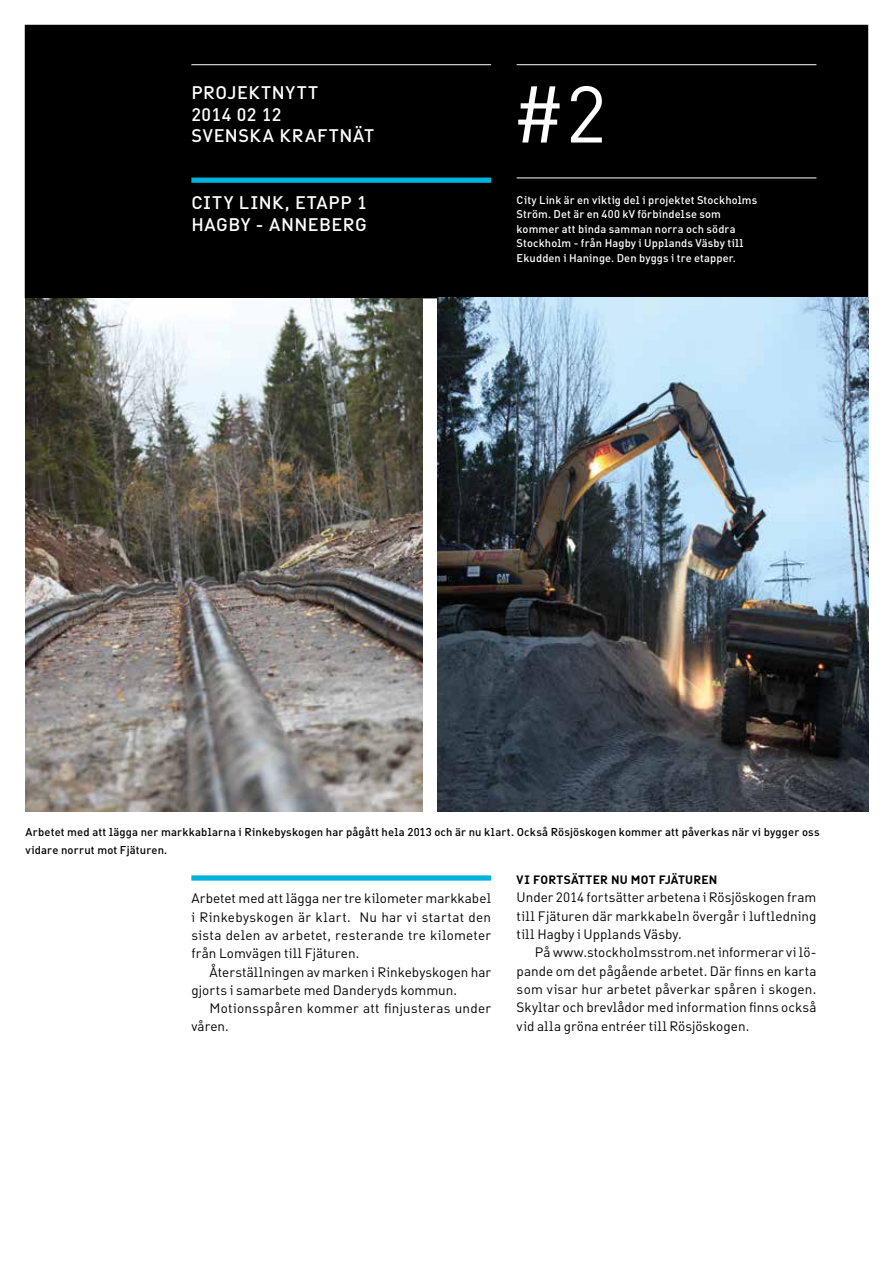
<style>
.page{position:relative;width:893px;height:1263px;background:#fff}
.page>*{position:absolute;margin:0;border:0;box-sizing:border-box;transform-origin:0 0}
.t1{font:78.75px "DIN For Powernet";color:#fff}
.t2{font:500 18px/21.6px "DIN For Powernet";letter-spacing:.03em;color:#fff}
.t3{font:13.5px/18.3px "DIN For Powernet";letter-spacing:.005em;color:#000;text-align:justify}
.t4{font:700 12px "DIN For Powernet";letter-spacing:.015em;color:#000}
.t5{font:500 11.25px/18.3px "DIN For Powernet";letter-spacing:.015em;color:#000}
.t6{font:500 11.1px/14.5px "DIN For Powernet";letter-spacing:.01em;color:#fff}
</style>
<div class="page">
<div style="left:26px;top:26px;width:841px;height:272px;background:#000"></div>
<div style="left:25px;top:25px;width:843px;height:273px;border:2px solid #000"></div>
<hr style="left:191px;top:64px;width:300px;height:1px;background:#fff">
<div style="left:191px;top:178px;width:300px;height:5px;background:#00b3dc"></div>
<hr style="left:517px;top:178px;width:299px;height:1px;background:#fff">
<hr style="left:517px;top:64px;width:299px;height:1px;background:#fff">
<div style="left:191px;top:875px;width:300px;height:6px;background:#00b3dc"></div>
<img style="left:26px;top:298px;width:397px;height:514px">
<img style="left:438px;top:297px;width:430px;height:515px">
<h2 class="t2" style="left:191px;top:82px;width:184px">PROJEKTNYTT<br>2014 02 12<br>SVENSKA KRAFTNÄT</h2>
<h1 class="t1" style="left:512px;top:65px;width:96px">#2</h1>
<h2 class="t2" style="left:191px;top:191px;width:177px">CITY LINK, ETAPP 1<br>HAGBY - ANNEBERG</h2>
<p class="t6" style="left:517px;top:192px;width:242px">City Link är en viktig del i projektet Stockholms Ström. Det är en 400 kV förbindelse som kommer att binda samman norra och södra Stockholm - från Hagby i Upplands Väsby till Ekudden i Haninge. Den byggs i tre etapper.</p>
<p class="t5" style="left:26px;top:822px;width:796px">Arbetet med att lägga ner markkablarna i Rinkebyskogen har pågått hela 2013 och är nu klart. Också Rösjöskogen kommer att påverkas när vi bygger oss vidare norrut mot Fjäturen.</p>
<p class="t3" style="left:191px;top:889px;width:301px">Arbetet med att lägga ner tre kilometer markkabel i Rinkebyskogen är klart. Nu har vi startat den sista delen av arbetet, resterande tre kilometer från Lomvägen till Fjäturen.</p>
<p class="t3" style="left:191px;top:962px;width:301px;text-indent:18px">Återställningen av marken i Rinkebyskogen har gjorts i samarbete med Danderyds kommun.</p>
<p class="t3" style="left:191px;top:999px;width:301px;text-indent:18px">Motionsspåren kommer att finjusteras under våren.</p>
<p class="t4" style="left:517px;top:872px;width:202px">VI FORTSÄTTER NU MOT FJÄTUREN</p>
<p class="t3" style="left:517px;top:888px;width:301px">Under 2014 fortsätter arbetena i Rösjöskogen fram till Fjäturen där markkabeln övergår i luftledning till Hagby i Upplands Väsby.</p>
<p class="t3" style="left:517px;top:943px;width:301px;text-indent:18px">På www.stockholmsstrom.net informerar vi lö&shy;pande om det pågående arbetet. Där finns en karta som visar hur arbetet påverkar spåren i skogen.<br>Skyltar och brevlådor med information finns också vid alla gröna entréer till Rösjöskogen.</p>
</div>
